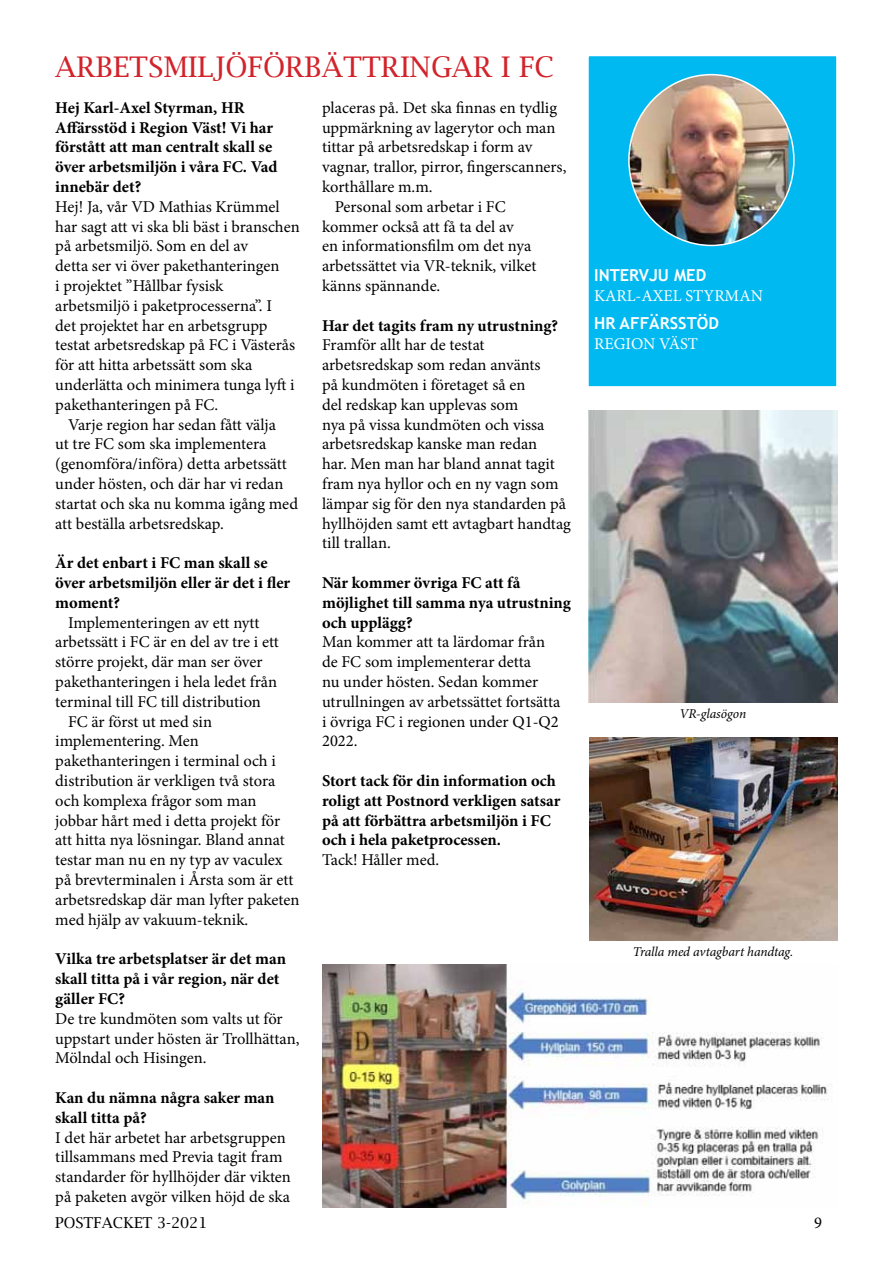
<style>
.page{position:relative;width:893px;height:1263px;background:#fff}
.page>*{position:absolute;margin:0;border:0;box-sizing:border-box;transform-origin:0 0}
.t1{font:28.5px "Lucida Bright";color:#d2232a}
.t2{font:16.5px/19.8px "Minion Pro";color:#000}
.t3{font:700 16.5px/19.8px "Minion Pro";color:#000}
.t4{font:16.5px "Minion Pro";color:#fff}
.t5{font:700 16.5px "Trebuchet MS";color:#fff}
.t6{font:15px "Lucida Bright";color:#000}
.t7{font:italic 13.5px "Minion Pro";letter-spacing:-.005em;color:#000}
</style>
<div class="page">
<img style="left:589px;top:737px;width:249px;height:203px">
<div style="left:587px;top:55px;width:251px;height:333px;background:#00b9f1;border:2px solid #fff"></div>
<img style="left:629px;top:75px;width:160px;height:170px">
<img style="left:589px;top:411px;width:248px;height:291px">
<img style="left:322px;top:965px;width:511px;height:242px">
<h1 class="t1" style="left:55px;top:50px;width:501px">ARBETSMILJÖFÖRBÄTTRINGAR I FC</h1>
<p class="t3" style="left:55px;top:97px;width:224px">Hej Karl-Axel Styrman, HR<br>Affärsstöd i Region Väst! Vi har förstått att man centralt skall se över arbetsmiljön i våra FC. Vad innebär det?</p>
<p class="t2" style="left:55px;top:197px;width:246px">Hej! Ja, vår VD Mathias Krümmel har sagt att vi ska bli bäst i branschen på arbetsmiljö. Som en del av<br>detta ser vi över pakethanteringen<br>i projektet ”Hållbar fysisk arbetsmiljö i paketprocesserna”. I<br>det projektet har en arbetsgrupp testat arbetsredskap på FC i Västerås för att hitta arbetssätt som ska underlätta och minimera tunga lyft i pakethanteringen på FC.</p>
<p class="t2" style="left:55px;top:414px;width:244px;text-indent:13px">Varje region har sedan fått välja<br>ut tre FC som ska implementera (genomföra/införa) detta arbetssätt under hösten, och där har vi redan startat och ska nu komma igång med att beställa arbetsredskap.</p>
<p class="t3" style="left:55px;top:553px;width:236px">Är det enbart i FC man skall se över arbetsmiljön eller är det i fler moment?</p>
<p class="t2" style="left:68px;top:612px;width:193px">Implementeringen av ett nytt</p>
<p class="t2" style="left:55px;top:632px;width:225px">arbetssätt i FC är en del av tre i ett</p>
<p class="t2" style="left:55px;top:652px;width:209px">större projekt, där man ser över</p>
<p class="t2" style="left:55px;top:672px;width:223px">pakethanteringen i hela ledet från</p>
<p class="t2" style="left:55px;top:692px;width:207px">terminal till FC till distribution</p>
<p class="t2" style="left:68px;top:711px;width:145px">FC är först ut med sin</p>
<p class="t2" style="left:55px;top:731px;width:145px">implementering. Men</p>
<p class="t2" style="left:55px;top:751px;width:222px">pakethanteringen i terminal och i</p>
<p class="t2" style="left:55px;top:771px;width:222px">distribution är verkligen två stora</p>
<p class="t2" style="left:55px;top:791px;width:203px">och komplexa frågor som man</p>
<p class="t2" style="left:55px;top:810px;width:226px">jobbar hårt med i detta projekt för</p>
<p class="t2" style="left:55px;top:830px;width:231px">att hitta nya lösningar. Bland annat</p>
<p class="t2" style="left:55px;top:850px;width:229px">testar man nu en ny typ av vaculex</p>
<p class="t2" style="left:55px;top:870px;width:240px">på brevterminalen i Årsta som är ett</p>
<p class="t2" style="left:55px;top:890px;width:246px">arbetsredskap där man lyfter paketen</p>
<p class="t2" style="left:55px;top:909px;width:195px">med hjälp av vakuum-teknik.</p>
<p class="t3" style="left:55px;top:949px;width:232px">Vilka tre arbetsplatser är det man skall titta på i vår region, när det gäller FC?</p>
<p class="t2" style="left:55px;top:1008px;width:246px">De tre kundmöten som valts ut för uppstart under hösten är Trollhättan,<br>Mölndal och Hisingen.</p>
<p class="t3" style="left:55px;top:1087px;width:221px">Kan du nämna några saker man skall titta på?</p>
<p class="t2" style="left:55px;top:1127px;width:237px">I det här arbetet har arbetsgruppen tillsammans med Previa tagit fram standarder för hyllhöjder där vikten på paketen avgör vilken höjd de ska</p>
<p class="t2" style="left:322px;top:98px;width:237px">placeras på. Det ska finnas en tydlig</p>
<p class="t2" style="left:322px;top:117px;width:235px">uppmärkning av lagerytor och man</p>
<p class="t2" style="left:322px;top:137px;width:212px">tittar på arbetsredskap i form av</p>
<p class="t2" style="left:322px;top:157px;width:246px">vagnar, trallor, pirror, fingerscanners,</p>
<p class="t2" style="left:322px;top:177px;width:112px">korthållare m.m.</p>
<p class="t2" style="left:335px;top:197px;width:172px">Personal som arbetar i FC</p>
<p class="t2" style="left:322px;top:216px;width:193px">kommer också att få ta del av</p>
<p class="t2" style="left:322px;top:236px;width:211px">en informationsfilm om det nya</p>
<p class="t2" style="left:322px;top:256px;width:216px">arbetssättet via VR-teknik, vilket</p>
<p class="t2" style="left:322px;top:276px;width:120px">känns spännande.</p>
<p class="t3" style="left:322px;top:315px;width:238px">Har det tagits fram ny utrustning?</p>
<p class="t2" style="left:322px;top:335px;width:250px">Framför allt har de testat arbetsredskap som redan använts<br>på kundmöten i företaget så en<br>del redskap kan upplevas som<br>nya på vissa kundmöten och vissa arbetsredskap kanske man redan<br>har. Men man har bland annat tagit fram nya hyllor och en ny vagn som lämpar sig för den nya standarden på hyllhöjden samt ett avtagbart handtag till trallan.</p>
<p class="t3" style="left:322px;top:573px;width:250px">När kommer övriga FC att få möjlighet till samma nya utrustning och upplägg?</p>
<p class="t2" style="left:322px;top:632px;width:240px">Man kommer att ta lärdomar från de FC som implementerar detta<br>nu under hösten. Sedan kommer utrullningen av arbetssättet fortsätta i övriga FC i regionen under Q1-Q2<br>2022.</p>
<p class="t3" style="left:322px;top:771px;width:240px">Stort tack för din information och roligt att Postnord verkligen satsar på att förbättra arbetsmiljön i FC och i hela paketprocessen.</p>
<p class="t2" style="left:322px;top:850px;width:119px">Tack! Håller med.</p>
<p class="t5" style="left:594px;top:265px;width:114px">INTERVJU MED</p>
<p class="t4" style="left:594px;top:285px;width:170px">KARL-AXEL STYRMAN</p>
<p class="t5" style="left:594px;top:313px;width:126px">HR AFFÄRSSTÖD</p>
<p class="t4" style="left:594px;top:333px;width:105px">REGION VÄST</p>
<p class="t7" style="left:679px;top:704px;width:68px">VR-glasögon</p>
<p class="t7" style="left:633px;top:942px;width:162px">Tralla med avtagbart handtag.</p>
<p class="t6" style="left:55px;top:1214px;width:154px">POSTFACKET 3-2021</p>
<p class="t2" style="left:814px;top:1213px;width:9px">9</p>
</div>
